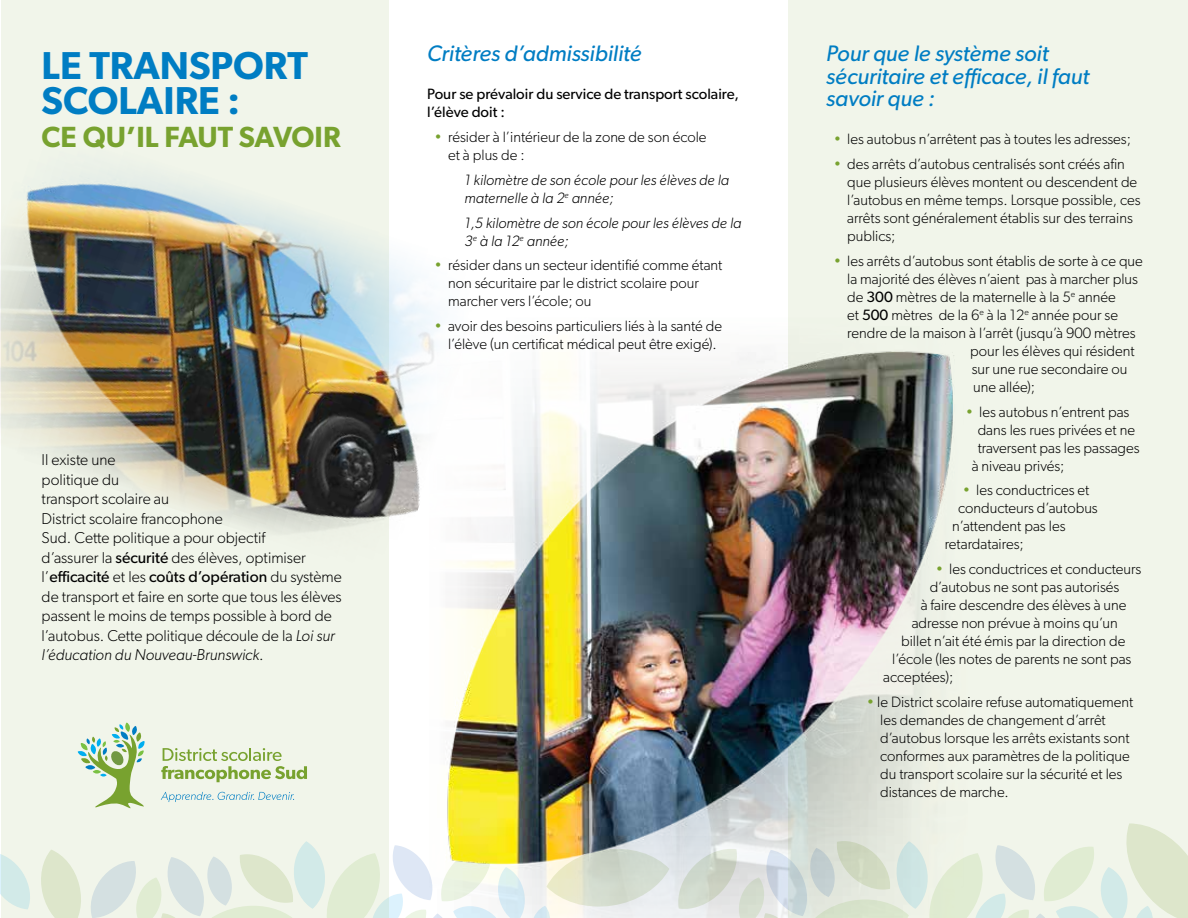
<style>
.page{position:relative;width:1188px;height:918px;background:#fff}
.page>*{position:absolute;margin:0;border:0;box-sizing:border-box;transform-origin:0 0}
.t1{font:600 39px/34.5px "Gibson";color:#007dc3}
.t2{font:600 29.25px "Gibson";color:#78a22f}
.t3{font:italic 22.5px/22.5px "Gibson";color:#007dc3}
.t4{font:300 15.75px/19.5px "Gibson";color:#000}
.t5{font:300 15px/18px "Gibson";color:#000}
.t6{font:italic 300 15px/18px "Gibson";color:#000}
.t7{font:15px/18px "Gibson";color:#000}
.s1{font-weight:400}
.s2{font-style:italic}
.s3{color:#78a22f}
</style>
<div class="page">
<svg style="left:0;top:854px;width:1px;height:41px"></svg>
<svg style="left:389px;top:845px;width:40px;height:73px"></svg>
<div style="left:788px;top:0;width:400px;height:918px;background:#f1f5ea"></div>
<svg style="left:1px;top:0;width:388px;height:918px;background:#eef3e8"></svg>
<svg style="left:161px;top:748px;width:146px;height:34px;background:#cfdeb6"></svg>
<svg style="left:161px;top:792px;width:133px;height:10px"></svg>
<svg style="left:78px;top:723px;width:67px;height:87px;background:#c3dab9"></svg>
<img style="left:429px;top:351px;width:539px;height:567px">
<img style="left:0;top:117px;width:496px;height:464px">
<h1 class="t1" style="left:42px;top:48px;width:268px">LE TRANSPORT<br>SCOLAIRE :</h1>
<h2 class="t2" style="left:42px;top:120px;width:300px">CE QU’IL FAUT SAVOIR</h2>
<p class="t4" style="left:42px;top:450px;width:302px">Il existe une<br>politique du<br>transport scolaire au<br>District scolaire francophone<br>Sud. Cette politique a pour objectif<br>d’assurer la <span class="s1">sécurité</span> des élèves, optimiser l’<span class="s1">efficacité</span> et les <span class="s1">coûts d’opération</span> du système de transport et faire en sorte que tous les élèves passent le moins de temps possible à bord de l’autobus. Cette politique découle de la <span class="s2">Loi sur l’éducation du Nouveau-Brunswick</span>.</p>
<h3 class="t3" style="left:427px;top:42px;width:216px">Critères d’admissibilité</h3>
<p class="t7" style="left:427px;top:85px;width:313px">Pour se prévaloir du service de transport scolaire, l’élève doit :</p>
<p class="t5" style="left:448px;top:128px;width:260px;text-indent:-14px"><span class="s3">•</span> résider à l’intérieur de la zone de son école et à plus de :</p>
<p class="t6" style="left:465px;top:171px;width:266px">1 kilomètre de son école pour les élèves de la maternelle à la 2<sup>e</sup> année;</p>
<p class="t6" style="left:465px;top:213px;width:278px">1,5 kilomètre de son école pour les élèves de la<br>3<sup>e</sup> à la 12<sup>e</sup> année;</p>
<p class="t5" style="left:448px;top:256px;width:276px;text-indent:-14px"><span class="s3">•</span> résider dans un secteur identifié comme étant non sécuritaire par le district scolaire pour marcher vers l’école; ou</p>
<p class="t5" style="left:435px;top:317px;width:289px;text-align:center"><span class="s3">•</span> avoir des besoins particuliers liés à la santé de l’élève (un certificat médical peut être exigé).</p>
<h3 class="t3" style="left:826px;top:42px;width:265px">Pour que le système soit sécuritaire et efficace, il faut savoir que :</h3>
<p class="t5" style="left:834px;top:130px;width:299px"><span class="s3">•</span> les autobus n’arrêtent pas à toutes les adresses;</p>
<p class="t5" style="left:847px;top:155px;width:295px;text-indent:-14px"><span class="s3">•</span> des arrêts d’autobus centralisés sont créés afin que plusieurs élèves montent ou descendent de l’autobus en même temps. Lorsque possible, ces arrêts sont généralement établis sur des terrains publics;</p>
<p class="t5" style="left:834px;top:252px;width:311px"><span class="s3">•</span> les arrêts d’autobus sont établis de sorte à ce que</p>
<p class="t5" style="left:847px;top:270px;width:292px">la majorité des élèves n’aient pas à marcher plus</p>
<p class="t5" style="left:847px;top:288px;width:270px">de <span class="s1">300</span> mètres de la maternelle à la 5<sup>e</sup> année</p>
<p class="t5" style="left:847px;top:306px;width:272px">et <span class="s1">500</span> mètres de la 6<sup>e</sup> à la 12<sup>e</sup> année pour se</p>
<p class="t5" style="left:847px;top:324px;width:290px">rendre de la maison à l’arrêt (jusqu’à 900 mètres</p>
<p class="t5" style="left:970px;top:342px;width:166px">pour les élèves qui résident</p>
<p class="t5" style="left:972px;top:360px;width:157px">sur une rue secondaire ou</p>
<p class="t5" style="left:973px;top:378px;width:64px">une allée);</p>
<p class="t5" style="left:966px;top:402px;width:165px"><span class="s3">•</span> les autobus n’entrent pas</p>
<p class="t5" style="left:978px;top:420px;width:159px">dans les rues privées et ne</p>
<p class="t5" style="left:978px;top:438px;width:163px">traversent pas les passages</p>
<p class="t5" style="left:972px;top:456px;width:94px">à niveau privés;</p>
<p class="t5" style="left:963px;top:481px;width:128px"><span class="s3">•</span> les conductrices et</p>
<p class="t5" style="left:958px;top:499px;width:141px">conducteurs d’autobus</p>
<p class="t5" style="left:952px;top:517px;width:115px">n’attendent pas les</p>
<p class="t5" style="left:945px;top:535px;width:81px">retardataires;</p>
<p class="t5" style="left:936px;top:560px;width:207px"><span class="s3">•</span> les conductrices et conducteurs</p>
<p class="t5" style="left:930px;top:578px;width:191px">d’autobus ne sont pas autorisés</p>
<p class="t5" style="left:921px;top:596px;width:207px">à faire descendre des élèves à une</p>
<p class="t5" style="left:912px;top:614px;width:208px">adresse non prévue à moins qu’un</p>
<p class="t5" style="left:901px;top:632px;width:226px">billet n’ait été émis par la direction de</p>
<p class="t5" style="left:892px;top:650px;width:241px">l’école (les notes de parents ne sont pas</p>
<p class="t5" style="left:883px;top:668px;width:72px">acceptées);</p>
<p class="t5" style="left:880px;top:693px;width:255px;text-indent:-14px"><span class="s3">•</span> le District scolaire refuse automatiquement les demandes de changement d’arrêt d’autobus lorsque les arrêts existants sont conformes aux paramètres de la politique du transport scolaire sur la sécurité et les distances de marche.</p>
</div>
